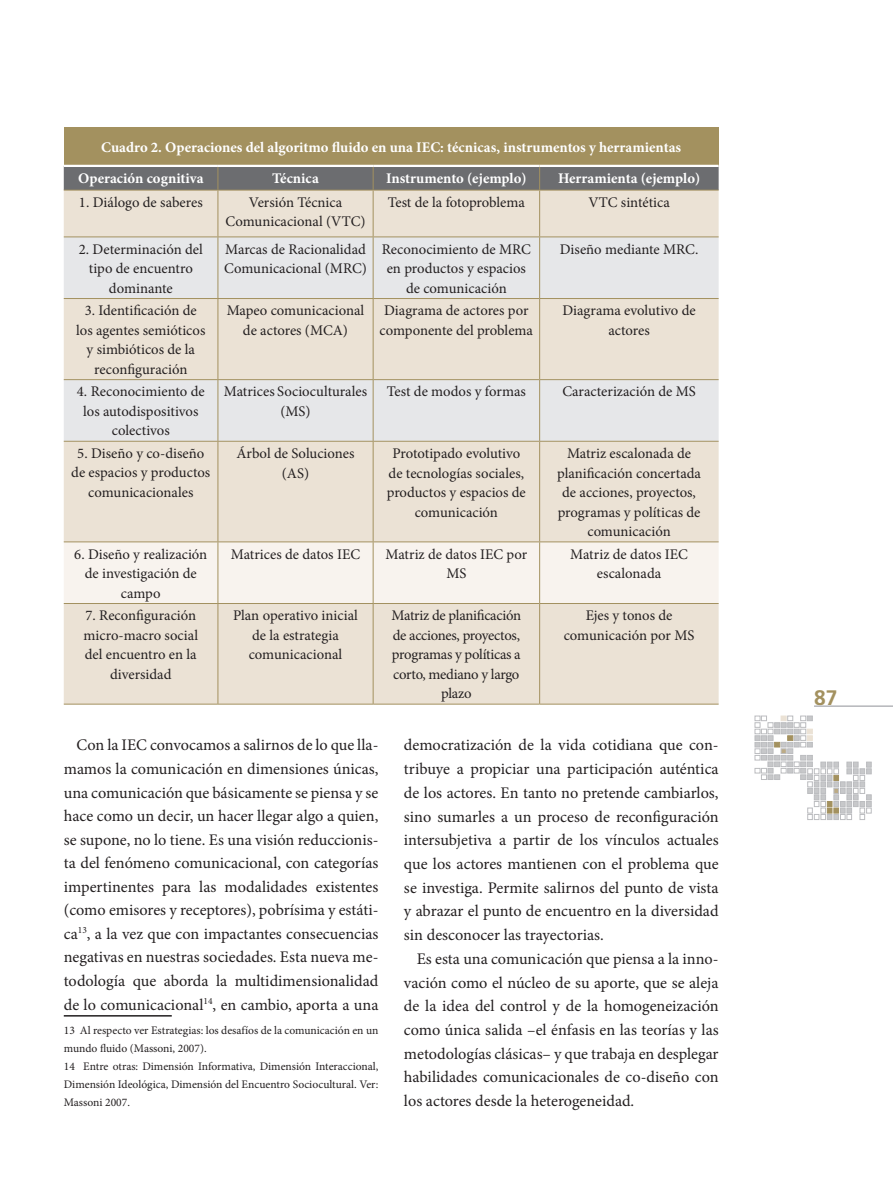
<style>
.page{position:relative;width:893px;height:1191px;background:#fff}
.page>*{position:absolute;margin:0;border:0;box-sizing:border-box;transform-origin:0 0}
.t1{font:700 21px "Frutiger";color:#a3915f}
.t2{font:16.2px/23.7px "Minion Pro";color:#231f20;text-align:justify}
.t3{font:14.7px/19.5px "Minion Pro";color:#231f20;text-align:center}
.t4{font:700 14.7px/30.5px "Minion Pro";color:#fff}
.t5{font:14.7px/19.5px "Minion Pro";letter-spacing:-.02em;color:#231f20;text-align:center}
.t6{font:11.55px/18px "Minion Pro";color:#231f20}
</style>
<div class="page">
<svg style="left:755px;top:716px;width:116px;height:103px"></svg>
<hr style="left:814px;top:706px;width:79px;height:1px;background:#b2b3b7">
<hr style="left:64px;top:1015px;width:108px;height:1px;background:#231f20">
<div style="left:64px;top:128px;width:655px;height:38px;background:#a3915f"></div>
<div style="left:64px;top:191px;width:655px;height:513px;background:#ebe2d5"></div>
<svg style="left:64px;top:237px;width:655px;height:204px;background:#e7e4e0"></svg>
<div style="left:64px;top:542px;width:655px;height:61px;background:#f8f3ee"></div>
<div style="left:64px;top:167px;width:655px;height:23px;background:#6c6d70"></div>
<hr style="left:64px;top:190px;width:154px;height:1px;background:#a3915f">
<hr style="left:218px;top:190px;width:155px;height:1px;background:#a3915f">
<hr style="left:218px;top:190px;width:1px;height:46px;background:#a3915f">
<hr style="left:373px;top:190px;width:167px;height:1px;background:#a3915f">
<hr style="left:373px;top:190px;width:1px;height:46px;background:#a3915f">
<hr style="left:540px;top:190px;width:179px;height:1px;background:#a3915f">
<hr style="left:539px;top:190px;width:1px;height:46px;background:#a3915f">
<hr style="left:64px;top:236px;width:154px;height:1px;background:#a3915f">
<hr style="left:218px;top:236px;width:155px;height:1px;background:#a3915f">
<hr style="left:218px;top:237px;width:1px;height:61px;background:#a3915f">
<hr style="left:373px;top:236px;width:167px;height:1px;background:#a3915f">
<hr style="left:373px;top:237px;width:1px;height:61px;background:#a3915f">
<hr style="left:540px;top:236px;width:179px;height:1px;background:#a3915f">
<hr style="left:539px;top:237px;width:1px;height:61px;background:#a3915f">
<hr style="left:64px;top:298px;width:154px;height:1px;background:#a3915f">
<hr style="left:218px;top:298px;width:155px;height:1px;background:#a3915f">
<hr style="left:218px;top:299px;width:1px;height:80px;background:#a3915f">
<hr style="left:373px;top:298px;width:167px;height:1px;background:#a3915f">
<hr style="left:373px;top:299px;width:1px;height:80px;background:#a3915f">
<hr style="left:540px;top:298px;width:179px;height:1px;background:#a3915f">
<hr style="left:539px;top:299px;width:1px;height:80px;background:#a3915f">
<hr style="left:64px;top:379px;width:154px;height:1px;background:#a3915f">
<hr style="left:218px;top:379px;width:155px;height:1px;background:#a3915f">
<hr style="left:218px;top:380px;width:1px;height:61px;background:#a3915f">
<hr style="left:373px;top:379px;width:167px;height:1px;background:#a3915f">
<hr style="left:373px;top:380px;width:1px;height:61px;background:#a3915f">
<hr style="left:540px;top:379px;width:179px;height:1px;background:#a3915f">
<hr style="left:539px;top:380px;width:1px;height:61px;background:#a3915f">
<hr style="left:64px;top:441px;width:154px;height:1px;background:#a3915f">
<hr style="left:218px;top:441px;width:155px;height:1px;background:#a3915f">
<hr style="left:218px;top:441px;width:1px;height:100px;background:#a3915f">
<hr style="left:373px;top:441px;width:167px;height:1px;background:#a3915f">
<hr style="left:373px;top:441px;width:1px;height:100px;background:#a3915f">
<hr style="left:540px;top:441px;width:179px;height:1px;background:#a3915f">
<hr style="left:539px;top:441px;width:1px;height:100px;background:#a3915f">
<hr style="left:64px;top:541px;width:154px;height:1px;background:#a3915f">
<hr style="left:218px;top:541px;width:155px;height:1px;background:#a3915f">
<hr style="left:218px;top:542px;width:1px;height:61px;background:#a3915f">
<hr style="left:373px;top:541px;width:167px;height:1px;background:#a3915f">
<hr style="left:373px;top:542px;width:1px;height:61px;background:#a3915f">
<hr style="left:540px;top:541px;width:179px;height:1px;background:#a3915f">
<hr style="left:539px;top:542px;width:1px;height:61px;background:#a3915f">
<hr style="left:64px;top:603px;width:154px;height:1px;background:#a3915f">
<hr style="left:218px;top:603px;width:155px;height:1px;background:#a3915f">
<hr style="left:218px;top:604px;width:1px;height:100px;background:#a3915f">
<hr style="left:373px;top:603px;width:167px;height:1px;background:#a3915f">
<hr style="left:373px;top:604px;width:1px;height:100px;background:#a3915f">
<hr style="left:540px;top:603px;width:179px;height:1px;background:#a3915f">
<hr style="left:539px;top:604px;width:1px;height:100px;background:#a3915f">
<hr style="left:64px;top:704px;width:154px;height:1px;background:#a3915f">
<hr style="left:218px;top:704px;width:155px;height:1px;background:#a3915f">
<hr style="left:373px;top:704px;width:167px;height:1px;background:#a3915f">
<hr style="left:540px;top:704px;width:179px;height:1px;background:#a3915f">
<hr style="left:64px;top:165px;width:154px;height:2px;background:#fff">
<hr style="left:218px;top:165px;width:155px;height:2px;background:#fff">
<hr style="left:373px;top:165px;width:167px;height:2px;background:#fff">
<hr style="left:540px;top:165px;width:179px;height:2px;background:#fff">
<p class="t4" style="left:78px;top:132px;width:604px;text-indent:23px">Cuadro 2. Operaciones del algoritmo fluido en una IEC: técnicas, instrumentos y herramientas<br>Operación cognitiva</p>
<p class="t4" style="left:272px;top:162px;width:48px">Técnica</p>
<p class="t4" style="left:386px;top:162px;width:142px">Instrumento (ejemplo)</p>
<p class="t4" style="left:558px;top:162px;width:144px">Herramienta (ejemplo)</p>
<p class="t3" style="left:79px;top:192px;width:125px">1. Diálogo de saberes</p>
<p class="t3" style="left:225px;top:192px;width:142px">Versión Técnica<br>Comunicacional (VTC)</p>
<p class="t3" style="left:388px;top:192px;width:139px">Test de la fotoproblema</p>
<p class="t3" style="left:588px;top:192px;width:83px">VTC sintética</p>
<p class="t3" style="left:79px;top:239px;width:126px">2. Determinación del tipo de encuentro dominante</p>
<p class="t3" style="left:224px;top:239px;width:144px;text-align:left">Marcas de Racionalidad<br>Comunicacional (MRC)</p>
<p class="t3" style="left:382px;top:239px;width:151px">Reconocimiento de MRC en productos y espacios de comunicación</p>
<p class="t3" style="left:560px;top:239px;width:140px">Diseño mediante MRC.</p>
<p class="t3" style="left:76px;top:301px;width:131px">3. Identificación de los agentes semióticos y simbióticos de la reconfiguración</p>
<p class="t3" style="left:227px;top:301px;width:139px">Mapeo comunicacional de actores (MCA)</p>
<p class="t3" style="left:380px;top:301px;width:155px">Diagrama de actores por componente del problema</p>
<p class="t3" style="left:562px;top:301px;width:135px">Diagrama evolutivo de actores</p>
<p class="t3" style="left:77px;top:382px;width:129px">4. Reconocimiento de los autodispositivos colectivos</p>
<p class="t3" style="left:224px;top:382px;width:145px">Matrices Socioculturales (MS)</p>
<p class="t3" style="left:387px;top:382px;width:140px">Test de modos y formas</p>
<p class="t3" style="left:562px;top:382px;width:135px">Caracterización de MS</p>
<p class="t3" style="left:71px;top:443px;width:141px">5. Diseño y co-diseño de espacios y productos comunicacionales</p>
<p class="t3" style="left:236px;top:443px;width:119px">Árbol de Soluciones (AS)</p>
<p class="t3" style="left:387px;top:443px;width:141px">Prototipado evolutivo de tecnologías sociales, productos y espacios de comunicación</p>
<p class="t3" style="left:557px;top:443px;width:145px">Matriz escalonada de planificación concertada de acciones, proyectos, programas y políticas de comunicación</p>
<p class="t3" style="left:74px;top:544px;width:135px">6. Diseño y realización de investigación de campo</p>
<p class="t3" style="left:231px;top:544px;width:131px">Matrices de datos IEC</p>
<p class="t3" style="left:386px;top:544px;width:143px">Matriz de datos IEC por<br>MS</p>
<p class="t3" style="left:570px;top:544px;width:119px">Matriz de datos IEC escalonada</p>
<p class="t3" style="left:84px;top:606px;width:116px">7. Reconfiguración micro-macro social del encuentro en la diversidad</p>
<p class="t3" style="left:233px;top:606px;width:126px">Plan operativo inicial de la estrategia comunicacional</p>
<p class="t5" style="left:392px;top:606px;width:131px">Matriz de planificación de acciones, proyectos, programas y políticas a corto, mediano y largo plazo</p>
<p class="t3" style="left:564px;top:606px;width:132px">Ejes y tonos de comunicación por MS</p>
<p class="t2" style="left:64px;top:733px;width:316px;text-indent:13px">Con la IEC convocamos a salirnos de lo que lla&shy;mamos la comunicación en dimensiones únicas, una comunicación que básicamente se piensa y se hace como un decir, un hacer llegar algo a quien, se supone, no lo tiene. Es una visión reduccionis&shy;ta del fenómeno comunicacional, con categorías impertinentes para las modalidades existentes (como emisores y receptores), pobrísima y estáti&shy;ca<sup>13</sup>, a la vez que con impactantes consecuencias negativas en nuestras sociedades. Esta nueva me&shy;todología que aborda la multidimensionalidad de lo comunicacional<sup>14</sup>, en cambio, aporta a una</p>
<p class="t6" style="left:64px;top:1021px;width:316px">13 Al respecto ver Estrategias: los desafíos de la comunicación en un mundo fluido (Massoni, 2007).<br>14 Entre otras: Dimensión Informativa, Dimensión Interaccional, Dimensión Ideológica, Dimensión del Encuentro Sociocultural. Ver:<br>Massoni 2007.</p>
<p class="t2" style="left:404px;top:733px;width:316px">democratización de la vida cotidiana que con&shy;tribuye a propiciar una participación auténtica de los actores. En tanto no pretende cambiarlos, sino sumarles a un proceso de reconfiguración intersubjetiva a partir de los vínculos actuales que los actores mantienen con el problema que se investiga. Permite salirnos del punto de vista y abrazar el punto de encuentro en la diversidad sin desconocer las trayectorias.</p>
<p class="t2" style="left:404px;top:946px;width:316px;text-indent:13px">Es esta una comunicación que piensa a la inno&shy;vación como el núcleo de su aporte, que se aleja de la idea del control y de la homogeneización como única salida –el énfasis en las teorías y las metodologías clásicas– y que trabaja en desplegar habilidades comunicacionales de co-diseño con los actores desde la heterogeneidad.</p>
<p class="t1" style="left:814px;top:685px;width:25px">87</p>
</div>
